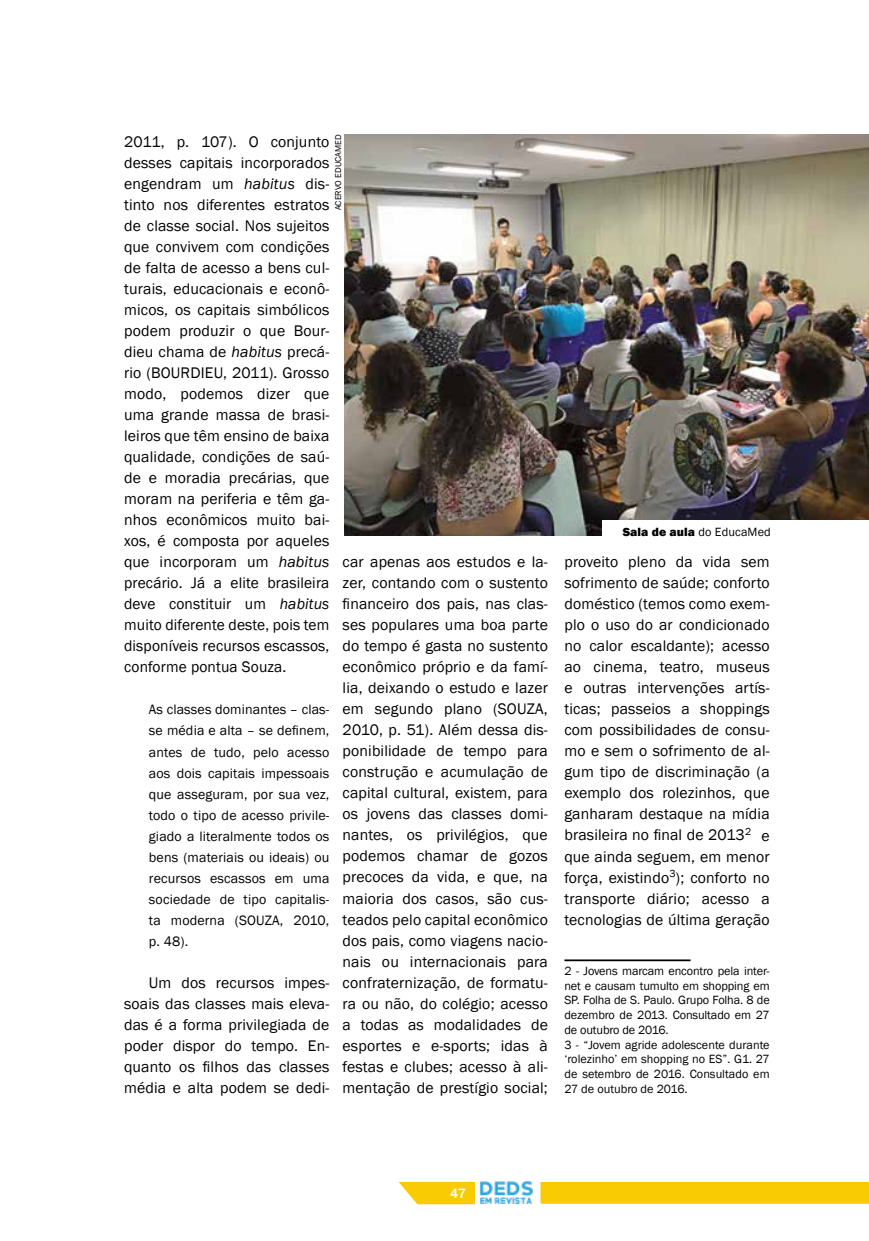
<style>
.page{position:relative;width:869px;height:1241px;background:#fff}
.page>*{position:absolute;margin:0;border:0;box-sizing:border-box;transform-origin:0 0}
.t1{font:15.75px/21px "Franklin Gothic";letter-spacing:.01em;color:#000;text-align:justify}
.t2{font:14px/21px "Franklin Gothic";letter-spacing:.01em;color:#000;text-align:justify}
.t3{font:500 14px "Franklin Gothic";color:#fff}
.t4{font:12.25px/14.7px "Franklin Gothic";letter-spacing:-.01em;color:#000}
.t5{font:800 12.25px "Franklin Gothic";letter-spacing:.01em;color:#000}
.t6{font:8.75px "Franklin Gothic";letter-spacing:.01em;color:#000}
.s1{font-style:italic}
.s2{font-weight:400}
</style>
<div class="page">
<svg style="left:540px;top:1181px;width:328px;height:23px;background:#f9cd0f"></svg>
<svg style="left:398px;top:1181px;width:77px;height:22px;background:#f9d32a"></svg>
<img style="left:479px;top:1181px;width:53px;height:22px">
<hr style="left:564px;top:959px;width:126px;height:2px;background:#000">
<img style="left:344px;top:134px;width:524px;height:402px">
<div style="left:602px;top:520px;width:266px;height:29px;background:#fff"></div>
<p class="t6" style="left:332px;top:210px;width:78px;rotate:-90deg">ACERVO EDUCAMED</p>
<p class="t1" style="left:124px;top:132px;width:207px">2011, p. 107). O conjunto desses capitais incorporados engendram um <span class="s1">habitus</span> dis&shy;tinto nos diferentes estratos de classe social. Nos sujeitos que convivem com condições de falta de acesso a bens cul&shy;turais, educacionais e econô&shy;micos, os capitais simbólicos podem produzir o que Bour&shy;dieu chama de <span class="s1">habitus</span> precá&shy;rio (BOURDIEU, 2011). Grosso modo, podemos dizer que uma grande massa de brasi&shy;leiros que têm ensino de baixa qualidade, condições de saú&shy;de e moradia precárias, que moram na periferia e têm ga&shy;nhos econômicos muito bai&shy;xos, é composta por aqueles que incorporam um <span class="s1">habitus </span>precário. Já a elite brasileira deve constituir um <span class="s1">habitus </span>muito diferente deste, pois tem disponíveis recursos escassos, conforme pontua Souza.</p>
<p class="t2" style="left:149px;top:699px;width:182px">As classes dominantes – clas&shy;se média e alta – se definem, antes de tudo, pelo acesso aos dois capitais impessoais que asseguram, por sua vez, todo o tipo de acesso privile&shy;giado a literalmente todos os bens (materiais ou ideais) ou recursos escassos em uma sociedade de tipo capitalis&shy;ta moderna (SOUZA, 2010, p. 48).</p>
<p class="t1" style="left:124px;top:972px;width:207px;text-indent:25px">Um dos recursos impes&shy;soais das classes mais eleva&shy;das é a forma privilegiada de poder dispor do tempo. En&shy;quanto os filhos das classes média e alta podem se dedi-</p>
<p class="t5" style="left:622px;top:523px;width:149px">Sala de aula <span class="s2">do EducaMed</span></p>
<p class="t1" style="left:342px;top:552px;width:207px">car apenas aos estudos e la&shy;zer, contando com o sustento financeiro dos pais, nas clas&shy;ses populares uma boa parte do tempo é gasta no sustento econômico próprio e da famí&shy;lia, deixando o estudo e lazer em segundo plano (SOUZA, 2010, p. 51). Além dessa dis&shy;ponibilidade de tempo para construção e acumulação de capital cultural, existem, para os jovens das classes domi&shy;nantes, os privilégios, que podemos chamar de gozos precoces da vida, e que, na maioria dos casos, são cus&shy;teados pelo capital econômico dos pais, como viagens nacio&shy;nais ou internacionais para confraternização, de formatu&shy;ra ou não, do colégio; acesso a todas as modalidades de esportes e e-sports; idas à festas e clubes; acesso à ali&shy;mentação de prestígio social;</p>
<p class="t1" style="left:564px;top:551px;width:207px">proveito pleno da vida sem sofrimento de saúde; conforto doméstico (temos como exem&shy;plo o uso do ar condicionado no calor escaldante); acesso ao cinema, teatro, museus e outras intervenções artís&shy;ticas; passeios a shoppings com possibilidades de consu&shy;mo e sem o sofrimento de al&shy;gum tipo de discriminação (a exemplo dos rolezinhos, que ganharam destaque na mídia brasileira no final de 2013<sup>2</sup> e que ainda seguem, em menor força, existindo<sup>3</sup>); conforto no transporte diário; acesso a tecnologias de última geração</p>
<p class="t4" style="left:564px;top:963px;width:207px">2 - Jovens marcam encontro pela inter&shy;net e causam tumulto em shopping em<br>SP. Folha de S. Paulo. Grupo Folha. 8 de dezembro de 2013. Consultado em 27 de outubro de 2016.<br>3 - “Jovem agride adolescente durante ‘rolezinho’ em shopping no ES”. G1. 27 de setembro de 2016. Consultado em<br>27 de outubro de 2016.</p>
<p class="t3" style="left:450px;top:1184px;width:17px">47</p>
</div>
